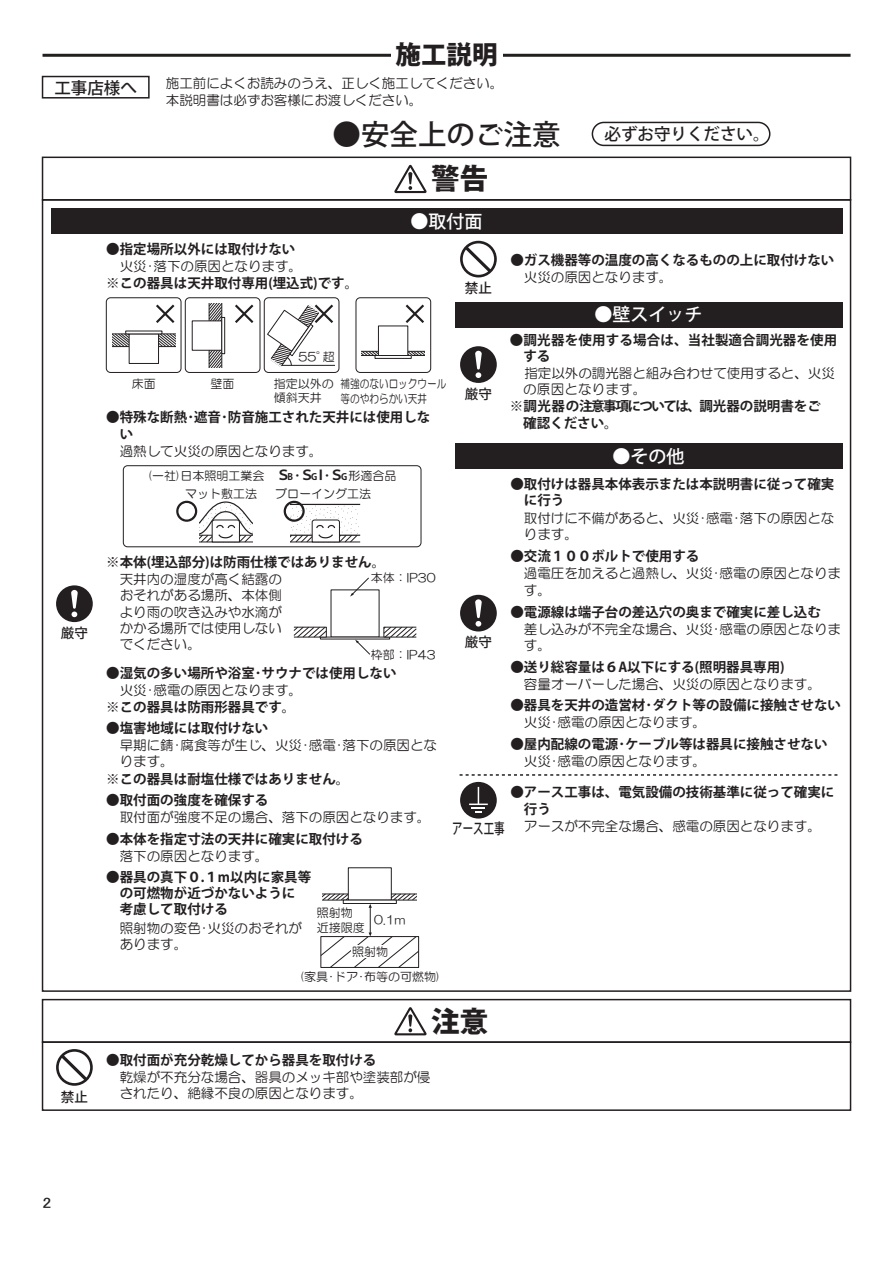
<style>
.page{position:relative;width:893px;height:1263px;background:#fff}
.page>*{position:absolute;margin:0;border:0;box-sizing:border-box;transform-origin:0 0}
.t1{font:500 28.5px "Koz Go Pro";color:#231f20}
.t2{font:800 28.5px "Koz Go Pro";color:#231f20}
.t3{font:800 25.5px "Koz Go Pro";color:#231f20}
.t4{font:500 18px "Koz Go Pro";color:#fff}
.t5{font:500 16.5px "Koz Go Pro";color:#231f20}
.t6{font:500 15px "Koz Go Pro";color:#231f20;scale:.7 1}
.t7{font:15px "MS P Gothic";color:#231f20;scale:1.2 1}
.t8{font:13.5px/16.2px "HG Maru Gothic MPRO";color:#231f20}
.t9{font:700 13.5px/16.2px "Koz Go Pro";color:#231f20}
.t10{font:700 13.5px/16.2px "Koz Go Pro";letter-spacing:.005em;color:#221f1f}
.t11{font:13.5px "HG Maru Gothic MPRO";color:#221f1f}
.t12{font:500 13.5px "Koz Go Pro";color:#231f20}
.t13{font:12px/14.4px "HG Maru Gothic MPRO";color:#231f20}
.t14{font:12px/14.4px "HG Maru Gothic MPRO";color:#231f20;scale:.8 1}
.s1{font-family:"Koz Go Pro";font-weight:700;font-size:13.5px}
.s2{font-family:"Koz Go Pro";font-weight:700;font-size:9px}
.s3{font-family:"Koz Go Pro";font-weight:700}
</style>
<div class="page">
<div style="left:42px;top:76px;width:108px;height:23px;border:2px solid #231f20"></div>
<hr style="left:43px;top:54px;width:807px;height:3px;background:#231f20">
<hr style="left:391px;top:53px;width:111px;height:4px;background:#fff">
<div style="left:592px;top:122px;width:178px;height:24px;border:2px solid #231f20;border-radius:11px"></div>
<svg style="left:459px;top:774px;width:379px;height:2px"></svg>
<div style="left:42px;top:157px;width:809px;height:44px;border:2px solid #231f20"></div>
<svg style="left:394px;top:165px;width:33px;height:28px"></svg>
<div style="left:42px;top:1041px;width:809px;height:70px;border:2px solid #231f20"></div>
<div style="left:42px;top:999px;width:809px;height:44px;border:2px solid #231f20"></div>
<svg style="left:394px;top:1007px;width:33px;height:28px"></svg>
<svg style="left:56px;top:1049px;width:37px;height:37px"></svg>
<div style="left:56px;top:585px;width:37px;height:37px;background:#231f20;border-radius:50%"></div>
<svg style="left:71px;top:590px;width:7px;height:27px"></svg>
<div style="left:264px;top:297px;width:75px;height:76px;border:1px solid #231f20;border-radius:4px"></div>
<hr style="left:282px;top:365px;width:53px;height:1px;background:#231f20">
<svg style="left:267px;top:304px;width:66px;height:63px"></svg>
<div style="left:185px;top:297px;width:75px;height:76px;border:1px solid #231f20;border-radius:4px"></div>
<div style="left:192px;top:321px;width:30px;height:30px;background:#fff;border:1px solid #231f20"></div>
<svg style="left:223px;top:317px;width:2px;height:37px"></svg>
<svg style="left:207px;top:303px;width:16px;height:65px"></svg>
<svg style="left:235px;top:305px;width:18px;height:18px"></svg>
<svg style="left:156px;top:305px;width:18px;height:18px"></svg>
<div style="left:106px;top:297px;width:75px;height:76px;border:1px solid #231f20;border-radius:4px"></div>
<div style="left:129px;top:334px;width:30px;height:30px;border:1px solid #231f20"></div>
<svg style="left:112px;top:332px;width:64px;height:16px"></svg>
<div style="left:356px;top:297px;width:75px;height:76px;border:1px solid #231f20;border-radius:4px"></div>
<svg style="left:361px;top:349px;width:64px;height:8px"></svg>
<div style="left:378px;top:326px;width:30px;height:30px;background:#fff"></div>
<div style="left:378px;top:326px;width:30px;height:30px;border:1px solid #231f20"></div>
<div style="left:375px;top:355px;width:36px;height:4px;border:1px solid #231f20"></div>
<svg style="left:406px;top:305px;width:18px;height:18px"></svg>
<div style="left:460px;top:595px;width:37px;height:37px;background:#231f20;border-radius:50%"></div>
<svg style="left:475px;top:599px;width:7px;height:28px"></svg>
<svg style="left:460px;top:241px;width:37px;height:36px"></svg>
<div style="left:460px;top:346px;width:37px;height:37px;background:#231f20;border-radius:50%"></div>
<svg style="left:475px;top:351px;width:7px;height:27px"></svg>
<div style="left:51px;top:208px;width:791px;height:26px;background:#231f20"></div>
<div style="left:455px;top:302px;width:387px;height:25px;background:#231f20"></div>
<div style="left:455px;top:443px;width:387px;height:26px;background:#231f20"></div>
<div style="left:123px;top:465px;width:298px;height:82px;border:1px solid #231f20;border-radius:4px"></div>
<hr style="left:286px;top:535px;width:74px;height:1px;background:#231f20">
<hr style="left:182px;top:542px;width:178px;height:1px;background:#231f20">
<hr style="left:290px;top:504px;width:70px;height:1px;background:#231f20">
<div style="left:254px;top:501px;width:36px;height:43px;background:#fff"></div>
<svg style="left:176px;top:501px;width:78px;height:42px"></svg>
<svg style="left:284px;top:501px;width:75px;height:42px"></svg>
<svg style="left:383px;top:627px;width:34px;height:11px"></svg>
<svg style="left:293px;top:627px;width:34px;height:11px"></svg>
<svg style="left:355px;top:640px;width:15px;height:15px"></svg>
<svg style="left:350px;top:578px;width:19px;height:19px"></svg>
<div style="left:348px;top:867px;width:44px;height:33px;border:1px solid #231f20"></div>
<svg style="left:320px;top:891px;width:100px;height:77px"></svg>
<div style="left:460px;top:782px;width:37px;height:37px;background:#231f20;border-radius:50%"></div>
<svg style="left:469px;top:787px;width:19px;height:26px"></svg>
<h2 class="t3" style="left:395px;top:38px;width:103px">施工説明</h2>
<p class="t5" style="left:54px;top:77px;width:84px">工事店様へ</p>
<p class="t8" style="left:166px;top:75px;width:339px">施工前によくお読みのうえ、正しく施工してください。本説明書は必ずお客様にお渡しください。</p>
<h1 class="t1" style="left:332px;top:116px;width:230px">●安全上のご注意</h1>
<p class="t5" style="left:604px;top:123px;width:166px">必ずお守りください。</p>
<h1 class="t2" style="left:431px;top:160px;width:58px">警告</h1>
<p class="t12" style="left:61px;top:624px;width:28px">厳守</p>
<p class="t12" style="left:61px;top:1088px;width:28px">禁止</p>
<p class="t9" style="left:106px;top:242px;width:190px">●指定場所以外には取付けない</p>
<p class="t9" style="left:106px;top:276px;width:253px">※この器具は天井取付専用(埋込式)です。</p>
<p class="t8" style="left:120px;top:258px;width:184px">火災･落下の原因となります。</p>
<h3 class="t4" style="left:410px;top:210px;width:73px">●取付面</h3>
<p class="t12" style="left:465px;top:280px;width:28px">禁止</p>
<p class="t13" style="left:298px;top:349px;width:38px">55°超</p>
<p class="t13" style="left:274px;top:376px;width:61px">指定以外の傾斜天井</p>
<p class="t13" style="left:132px;top:376px;width:25px">床面</p>
<p class="t13" style="left:211px;top:376px;width:25px">壁面</p>
<p class="t14" style="left:341px;top:377px;width:134px">補強のないロックウール等のやわらかい天井</p>
<p class="t9" style="left:120px;top:410px;width:312px;text-indent:-14px">●特殊な断熱･遮音･防音施工された天井には使用しない</p>
<p class="t8" style="left:120px;top:443px;width:204px">過熱して火災の原因となります。</p>
<p class="t13" style="left:185px;top:466px;width:213px;line-height:18px;text-indent:-37px">(一社)日本照明工業会　<span class="s1">Ｓ</span><span class="s2">B</span><span class="s3">･</span><span class="s1">Ｓ</span><span class="s2">G</span> <span class="s3">･</span><span class="s1">Ｓ</span><span class="s2">G</span>形適合品マット敷工法</p>
<p class="t9" style="left:314px;top:467px;width:15px">Ⅰ</p>
<p class="t13" style="left:275px;top:486px;width:97px">ブローイング工法</p>
<p class="t12" style="left:465px;top:385px;width:28px">厳守</p>
<p class="t9" style="left:510px;top:253px;width:325px">●ガス機器等の温度の高くなるものの上に取付けない</p>
<p class="t8" style="left:524px;top:269px;width:150px">火災の原因となります。</p>
<h3 class="t4" style="left:594px;top:303px;width:109px">●壁スイッチ</h3>
<p class="t10" style="left:510px;top:332px;width:329px">●調光器を使用する場合は、当社製適合調光器を使用　する</p>
<p class="t11" style="left:523px;top:382px;width:125px">の原因となります。</p>
<p class="t11" style="left:511px;top:367px;width:325px">　指定以外の調光器と組み合わせて使用すると、火災</p>
<p class="t10" style="left:510px;top:399px;width:313px">※調光器の注意事項については、調光器の説明書をご　確認ください。</p>
<h3 class="t4" style="left:612px;top:445px;width:73px">●その他</h3>
<p class="t9" style="left:524px;top:477px;width:312px;text-indent:-14px">●取付けは器具本体表示または本説明書に従って確実に行う</p>
<p class="t8" style="left:524px;top:510px;width:312px">取付けに不備があると、火災･感電･落下の原因となります。</p>
<p class="t9" style="left:106px;top:555px;width:280px">※本体(埋込部分)は防雨仕様ではありません。</p>
<p class="t8" style="left:120px;top:571px;width:164px;text-align:justify">天井内の湿度が高く結露のおそれがある場所、本体側より雨の吹き込みや水滴がかかる場所では使用しないでください。</p>
<p class="t13" style="left:371px;top:570px;width:66px">本体：IP30</p>
<p class="t13" style="left:371px;top:648px;width:66px">枠部：IP43</p>
<p class="t9" style="left:106px;top:666px;width:292px">●湿気の多い場所や浴室･サウナでは使用しない</p>
<p class="t9" style="left:106px;top:700px;width:191px">※この器具は防雨形器具です。</p>
<p class="t8" style="left:120px;top:737px;width:319px">早期に錆･腐食等が生じ、火災･感電･落下の原因となります。</p>
<p class="t9" style="left:106px;top:772px;width:245px">※この器具は耐塩仕様ではありません。</p>
<p class="t8" style="left:120px;top:682px;width:184px">火災･感電の原因となります。</p>
<p class="t9" style="left:106px;top:721px;width:164px">●塩害地域には取付けない</p>
<p class="t9" style="left:106px;top:793px;width:164px">●取付面の強度を確保する</p>
<p class="t8" style="left:120px;top:809px;width:312px">取付面が強度不足の場合、落下の原因となります。</p>
<p class="t9" style="left:106px;top:831px;width:258px">●本体を指定寸法の天井に確実に取付ける</p>
<p class="t8" style="left:120px;top:848px;width:150px">落下の原因となります。</p>
<p class="t9" style="left:120px;top:870px;width:193px;text-indent:-14px">●器具の真下０.１m以内に家具等の可燃物が近づかないように考慮して取付ける</p>
<p class="t13" style="left:317px;top:906px;width:49px">照射物近接限度</p>
<p class="t13" style="left:300px;top:969px;width:142px">(家具･ドア･布等の可燃物)</p>
<p class="t13" style="left:374px;top:912px;width:33px">0.1m</p>
<p class="t8" style="left:120px;top:920px;width:184px">照射物の変色･火災のおそれがあります。</p>
<p class="t13" style="left:352px;top:945px;width:37px">照射物</p>
<p class="t9" style="left:510px;top:549px;width:190px">●交流１００ボルトで使用する</p>
<p class="t8" style="left:524px;top:566px;width:319px">過電圧を加えると過熱し、火災･感電の原因となります。</p>
<p class="t12" style="left:465px;top:634px;width:28px">厳守</p>
<p class="t9" style="left:510px;top:605px;width:312px">●電源線は端子台の差込穴の奥まで確実に差し込む</p>
<p class="t8" style="left:524px;top:621px;width:319px">差し込みが不完全な場合、火災･感電の原因となります。</p>
<p class="t9" style="left:510px;top:660px;width:276px">●送り総容量は６A以下にする(照明器具専用)</p>
<p class="t8" style="left:524px;top:676px;width:298px">容量オーバーした場合、火災の原因となります。</p>
<p class="t9" style="left:510px;top:698px;width:332px">●器具を天井の造営材･ダクト等の設備に接触させない</p>
<p class="t8" style="left:524px;top:714px;width:184px">火災･感電の原因となります。</p>
<p class="t9" style="left:510px;top:736px;width:319px">●屋内配線の電源･ケーブル等は器具に接触させない</p>
<p class="t8" style="left:524px;top:753px;width:184px">火災･感電の原因となります。</p>
<p class="t9" style="left:524px;top:785px;width:312px;text-indent:-14px">●アース工事は、電気設備の技術基準に従って確実に行う</p>
<p class="t6" style="left:452px;top:819px;width:76px">アース工事</p>
<p class="t8" style="left:524px;top:819px;width:299px">アースが不完全な場合、感電の原因となります。</p>
<p class="t9" style="left:106px;top:1052px;width:271px">●取付面が充分乾燥してから器具を取付ける</p>
<h1 class="t2" style="left:431px;top:1003px;width:58px">注意</h1>
<p class="t8" style="left:120px;top:1069px;width:312px">乾燥が不充分な場合、器具のメッキ部や塗装部が侵されたり、絶縁不良の原因となります。</p>
<p class="t7" style="left:43px;top:1195px;width:9px">2</p>
</div>
